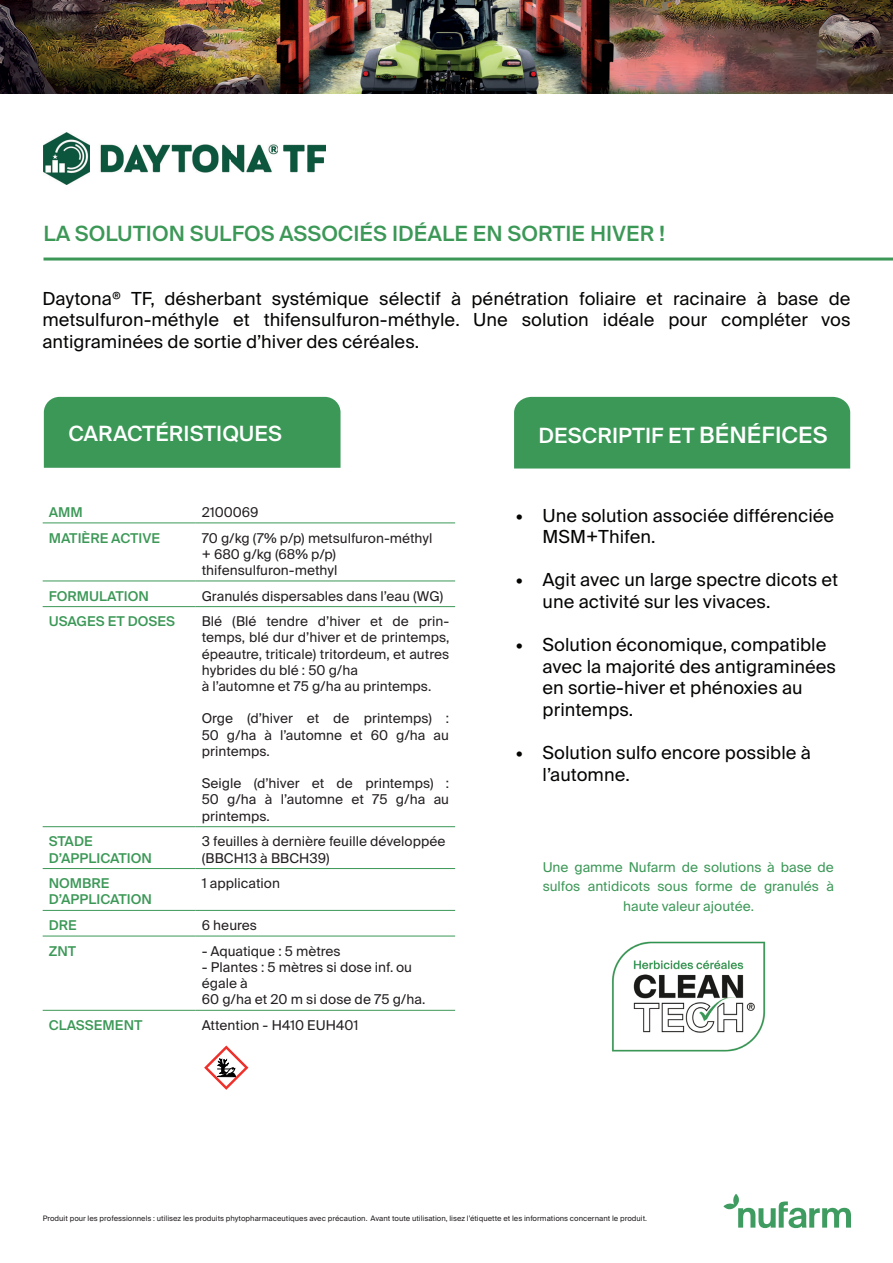
<style>
.page{position:relative;width:893px;height:1263px;background:#fff}
.page>*{position:absolute;margin:0;border:0;box-sizing:border-box;transform-origin:0 0}
.t1{font:500 21px "Suisse Intl";color:#3c9857}
.t2{font:500 21px "Suisse Intl";color:#fff}
.t3{font:18px/21.6px "Suisse Intl";color:#040503}
.t4{font:13.5px/16.2px "Suisse Intl";color:#231f20}
.t5{font:500 13.5px/16.2px "Suisse Intl";color:#3c9857}
.t6{font:13.5px/19.5px "Suisse Intl";color:#3c9857;text-align:center}
.t7{font:7.5px "Suisse Intl";color:#231f20}
.s1{font-size:22.5px}
</style>
<div class="page">
<img style="left:0;top:0;width:893px;height:94px">
<hr style="left:43px;top:523px;width:153px;height:1px;background:#3b9857">
<hr style="left:196px;top:523px;width:259px;height:1px;background:#3b9857">
<hr style="left:43px;top:581px;width:153px;height:1px;background:#3b9857">
<hr style="left:196px;top:581px;width:259px;height:1px;background:#3b9857">
<hr style="left:43px;top:606px;width:153px;height:1px;background:#3b9857">
<hr style="left:196px;top:606px;width:259px;height:1px;background:#3b9857">
<hr style="left:43px;top:826px;width:153px;height:1px;background:#3b9857">
<hr style="left:196px;top:826px;width:259px;height:1px;background:#3b9857">
<hr style="left:43px;top:868px;width:153px;height:1px;background:#3b9857">
<hr style="left:196px;top:868px;width:259px;height:1px;background:#3b9857">
<hr style="left:43px;top:910px;width:153px;height:1px;background:#3b9857">
<hr style="left:196px;top:910px;width:259px;height:1px;background:#3b9857">
<hr style="left:43px;top:936px;width:153px;height:1px;background:#3b9857">
<hr style="left:196px;top:936px;width:259px;height:1px;background:#3b9857">
<hr style="left:43px;top:1010px;width:153px;height:1px;background:#3b9857">
<hr style="left:196px;top:1010px;width:259px;height:1px;background:#3b9857">
<svg style="left:204px;top:1045px;width:44px;height:45px"></svg>
<hr style="left:44px;top:258px;width:849px;height:3px;background:#3c9857">
<div style="left:44px;top:397px;width:297px;height:71px;background:#3b9857"></div>
<div style="left:514px;top:397px;width:336px;height:71px;background:#3b9857"></div>
<svg style="left:723px;top:1194px;width:128px;height:34px"></svg>
<img style="left:612px;top:941px;width:154px;height:111px">
<img style="left:44px;top:133px;width:282px;height:51px">
<h1 class="t1" style="left:44px;top:218px;width:623px">LA SOLUTION SULFOS ASSOCIÉS IDÉALE EN SORTIE HIVER !</h1>
<h2 class="t3" style="left:42px;top:288px;width:810px;text-align:justify">Daytona® TF, désherbant systémique sélectif à pénétration foliaire et racinaire à base de metsulfuron-méthyle et thifensulfuron-méthyle. Une solution idéale pour compléter vos antigraminées de sortie d’hiver des céréales.</h2>
<h1 class="t2" style="left:68px;top:418px;width:215px">CARACTÉRISTIQUES</h1>
<h1 class="t2" style="left:539px;top:419px;width:291px">DESCRIPTIF ET <span class="s1">BÉNÉFICES</span></h1>
<p class="t5" style="left:49px;top:504px;width:36px">AMM</p>
<p class="t4" style="left:202px;top:504px;width:58px">2100069</p>
<p class="t5" style="left:49px;top:530px;width:113px">MATIÈRE ACTIVE</p>
<p class="t4" style="left:202px;top:530px;width:232px">70 g/kg (7% p/p) metsulfuron-méthyl + 680 g/kg (68% p/p) thifensulfuron-methyl</p>
<p class="t5" style="left:49px;top:588px;width:102px">FORMULATION</p>
<p class="t4" style="left:202px;top:588px;width:243px">Granulés dispersables dans l’eau (WG)</p>
<p class="t5" style="left:49px;top:614px;width:128px">USAGES ET DOSES</p>
<p class="t4" style="left:202px;top:614px;width:249px">Blé (Blé tendre d’hiver et de prin&shy;temps, blé dur d’hiver et de printemps, épeautre, triticale) tritordeum, et autres hybrides du blé : 50 g/ha<br>à l’automne et 75 g/ha au printemps.</p>
<p class="t4" style="left:202px;top:711px;width:249px;text-align:justify">Orge (d’hiver et de printemps) :<br>50 g/ha à l’automne et 60 g/ha au printemps.</p>
<p class="t4" style="left:202px;top:776px;width:249px;text-align:justify">Seigle (d’hiver et de printemps) :<br>50 g/ha à l’automne et 75 g/ha au printemps.</p>
<p class="t5" style="left:49px;top:834px;width:105px">STADE<br>D’APPLICATION</p>
<p class="t4" style="left:202px;top:834px;width:245px">3 feuilles à dernière feuille développée (BBCH13 à BBCH39)</p>
<p class="t5" style="left:49px;top:876px;width:105px">NOMBRE<br>D’APPLICATION</p>
<p class="t4" style="left:202px;top:876px;width:80px">1 application</p>
<p class="t5" style="left:49px;top:918px;width:30px">DRE</p>
<p class="t4" style="left:202px;top:917px;width:57px">6 heures</p>
<p class="t5" style="left:49px;top:943px;width:29px">ZNT</p>
<p class="t4" style="left:202px;top:943px;width:140px">- Aquatique : 5 mètres</p>
<p class="t4" style="left:202px;top:959px;width:225px">- Plantes : 5 mètres si dose inf. ou égale à<br>60 g/ha et 20 m si dose de 75 g/ha.</p>
<p class="t5" style="left:49px;top:1017px;width:95px">CLASSEMENT</p>
<p class="t4" style="left:202px;top:1017px;width:158px">Attention - H410 EUH401</p>
<h2 class="t3" style="left:543px;top:505px;width:293px;text-indent:-27px">• Une solution associée différenciée<br>MSM+Thifen.</h2>
<h2 class="t3" style="left:543px;top:570px;width:297px;text-indent:-27px">• Agit avec un large spectre dicots et une activité sur les vivaces.</h2>
<h2 class="t3" style="left:543px;top:635px;width:295px;text-indent:-27px">• Solution économique, compatible avec la majorité des antigraminées en sortie-hiver et phénoxies au printemps.</h2>
<h2 class="t3" style="left:543px;top:743px;width:270px;text-indent:-27px">• Solution sulfo encore possible à l’automne.</h2>
<p class="t6" style="left:543px;top:858px;width:293px">Une gamme Nufarm de solutions à base de sulfos antidicots sous forme de granulés à haute valeur ajoutée.</p>
<p class="t7" style="left:43px;top:1212px;width:606px">Produit pour les professionnels : utilisez les produits phytopharmaceutiques avec précaution. Avant toute utilisation, lisez l’étiquette et les informations concernant le produit.</p>
</div>
